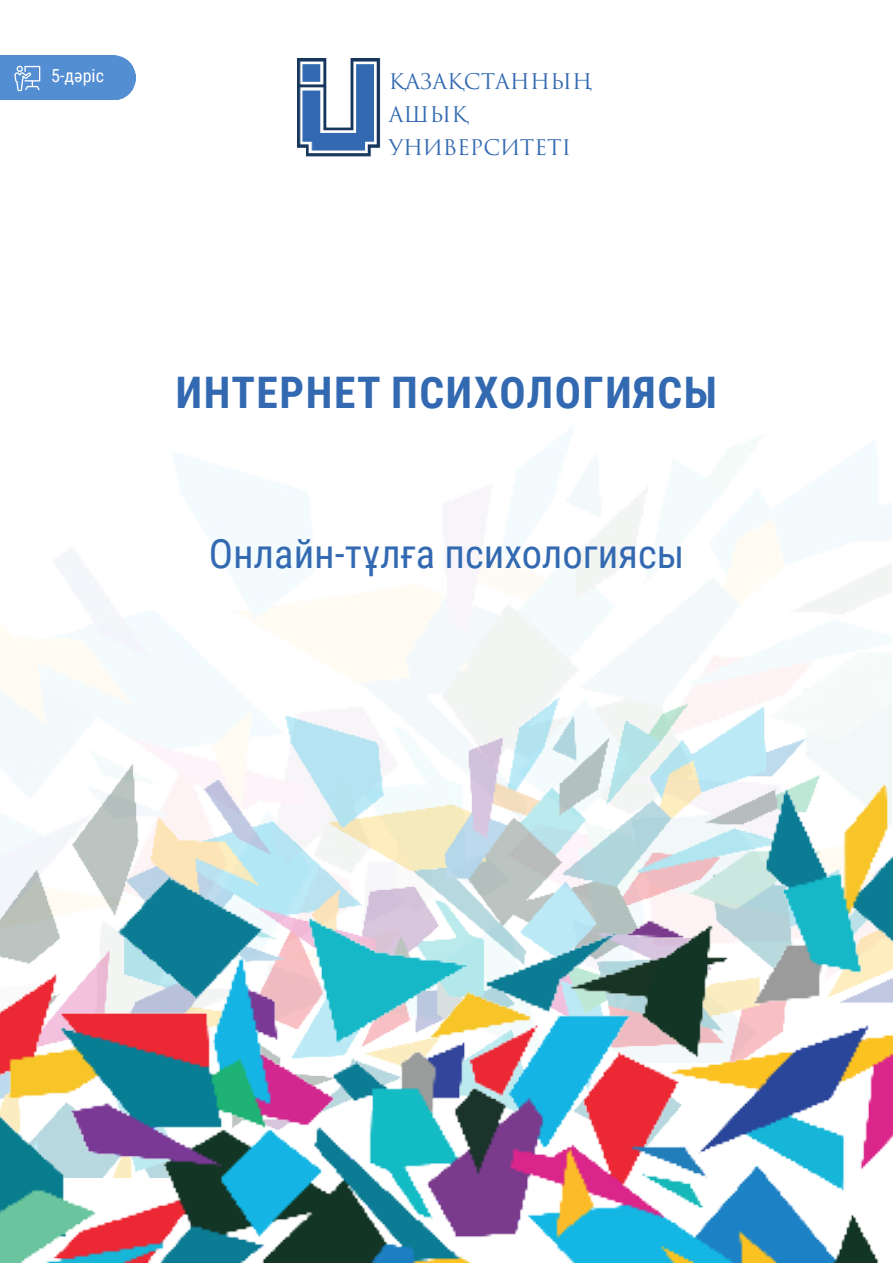
<style>
.page{position:relative;width:893px;height:1263px;background:#fff}
.page>*{position:absolute;margin:0;border:0;box-sizing:border-box;transform-origin:0 0}
.t1{font:700 43.5px "Roboto Condensed";letter-spacing:.035em;color:#3269b1}
.t2{font:40.5px "Roboto Condensed";color:#3269b1}
.t3{font:21px "Trajan Pro 3";color:#3269b1}
.t4{font:18px "Roboto Condensed";color:#fff}
</style>
<div class="page">
<img style="left:0;top:696px;width:892px;height:33px">
<img style="left:0;top:729px;width:892px;height:534px">
<div style="left:0;top:55px;width:136px;height:45px;background:#538dd2"></div>
<svg style="left:14px;top:66px;width:26px;height:25px"></svg>
<img style="left:298px;top:58px;width:82px;height:99px">
<p class="t4" style="left:51px;top:63px;width:54px">5-дәріс</p>
<p class="t3" style="left:389px;top:67px;width:205px">ҚАЗАҚСТАННЫҢ</p>
<p class="t3" style="left:389px;top:100px;width:81px">АШЫҚ</p>
<p class="t3" style="left:389px;top:133px;width:184px">УНИВЕРСИТЕТІ</p>
<p class="t1" style="left:176px;top:362px;width:542px">ИНТЕРНЕТ ПСИХОЛОГИЯСЫ</p>
<p class="t2" style="left:209px;top:525px;width:477px">Онлайн-тұлға психологиясы</p>
</div>
